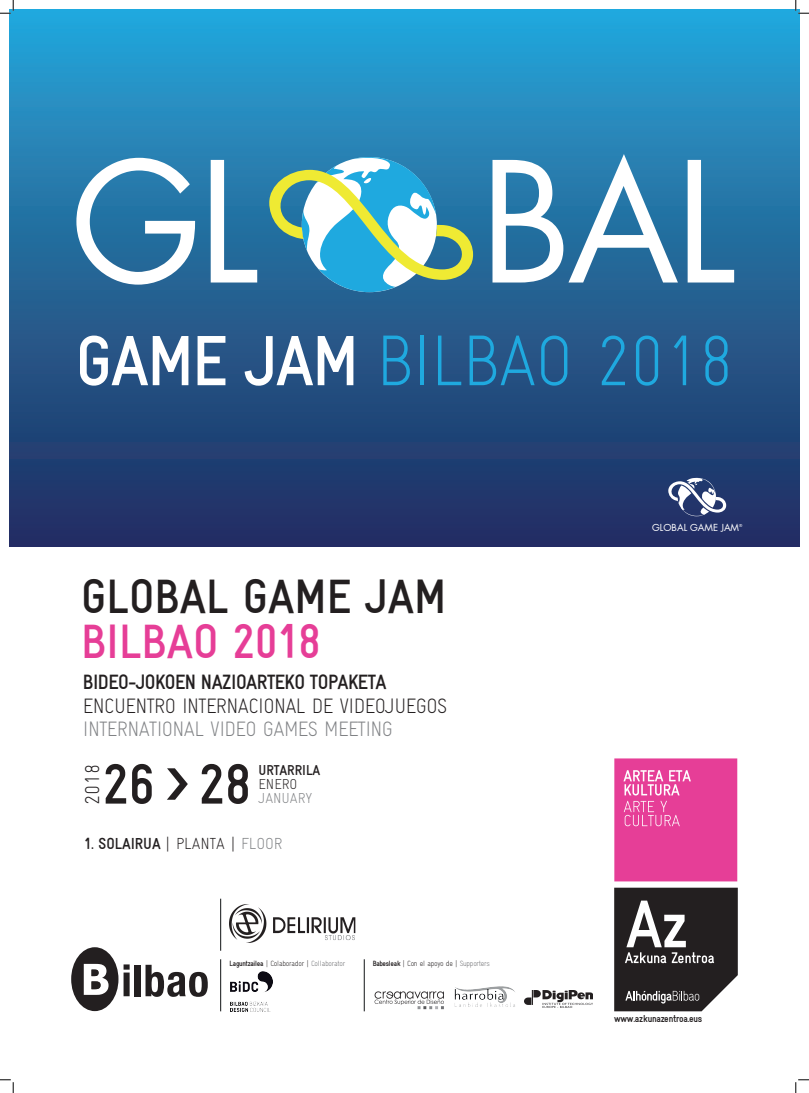
<style>
.page{position:relative;width:809px;height:1093px;background:#fff}
.page>*{position:absolute;margin:0;border:0;box-sizing:border-box;transform-origin:0 0}
.t1{font:700 condensed 63.6px "Alhondiga Bilbao";color:#231f20}
.t2{font:700 condensed 56.88px "Alhondiga Bilbao";color:#231f20}
.t3{font:700 condensed 48.4px "Alhondiga Bilbao";color:#231f20}
.t4{font:700 condensed 48.4px "Alhondiga Bilbao";color:#e63e97}
.t5{font:20.8px "Alhondiga Bilbao Light Condensed L";letter-spacing:-.03em;color:#231f20}
.t6{font:700 condensed 20.8px "Alhondiga Bilbao";letter-spacing:-.025em;color:#231f20}
.t7{font:20.8px "Alhondiga Bilbao Light Condensed L";letter-spacing:-.03em;color:#808285}
.t8{font:20.08px "Alhondiga Bilbao Light Condensed L";color:#231f20}
.t9{font:700 condensed 16px "Alhondiga Bilbao";letter-spacing:-.005em;color:#231f20}
.t10{font:700 condensed 14.4px "Alhondiga Bilbao";letter-spacing:-.005em;color:#231f20}
.t11{font:14.4px "Alhondiga Bilbao Light Condensed L";letter-spacing:-.005em;color:#808285}
.t12{font:14.4px "Alhondiga Bilbao Light Condensed L";letter-spacing:-.005em;color:#231f20}
.t13{font:700 condensed 10.12px "Alhondiga Bilbao";letter-spacing:-.03em;color:#231f20}
.t14{font:9.48px "Futura";color:#fff}
.t15{font:7.6px "Alhondiga Bilbao Light Condensed L";letter-spacing:-.04em;color:#231f20}
.t16{font:4.04px "Futura";color:#fff}
.s1{font-family:"Alhondiga Bilbao Light Condensed L";font-weight:400;font-stretch:normal}
.s2{font-family:"Alhondiga Bilbao Light Condensed L";font-weight:400;font-stretch:normal;color:#808285}
.s3{font-family:"Alhondiga Bilbao";font-weight:700;font-stretch:condensed}
.s4{color:#6c6d70}
</style>
<div class="page">
<svg style="left:124px;top:964px;width:6px;height:32px"></svg>
<div style="left:135px;top:964px;width:6px;height:32px;background:#231f20"></div>
<svg style="left:145px;top:964px;width:63px;height:32px"></svg>
<svg style="left:614px;top:887px;width:124px;height:124px;background:#464243"></svg>
<svg style="left:614px;top:758px;width:123px;height:123px;background:#e7489c"></svg>
<hr style="left:220px;top:959px;width:1px;height:52px;background:#101315">
<hr style="left:364px;top:959px;width:1px;height:52px;background:#101315">
<img style="left:230px;top:971px;width:43px;height:39px">
<img style="left:454px;top:986px;width:61px;height:21px">
<img style="left:374px;top:991px;width:70px;height:19px">
<img style="left:525px;top:990px;width:68px;height:17px">
<svg style="left:71px;top:947px;width:47px;height:63px"></svg>
<hr style="left:220px;top:898px;width:1px;height:52px;background:#101315">
<img style="left:229px;top:904px;width:127px;height:37px">
<div style="left:10px;top:10px;width:789px;height:536px;background:linear-gradient(to bottom,#26a4d7,#222a5d)"></div>
<svg style="left:76px;top:158px;width:119px;height:126px"></svg>
<svg style="left:211px;top:160px;width:46px;height:122px"></svg>
<svg style="left:492px;top:154px;width:186px;height:128px"></svg>
<svg style="left:687px;top:160px;width:47px;height:122px"></svg>
<svg style="left:80px;top:335px;width:108px;height:50px"></svg>
<svg style="left:198px;top:336px;width:27px;height:49px"></svg>
<svg style="left:245px;top:336px;width:108px;height:49px"></svg>
<svg style="left:383px;top:335px;width:27px;height:50px"></svg>
<hr style="left:420px;top:335px;width:4px;height:50px;background:#1fa9df">
<svg style="left:438px;top:335px;width:23px;height:50px"></svg>
<svg style="left:469px;top:335px;width:65px;height:50px;background:#246a9d"></svg>
<svg style="left:541px;top:335px;width:26px;height:50px"></svg>
<svg style="left:602px;top:335px;width:23px;height:50px"></svg>
<svg style="left:636px;top:335px;width:22px;height:50px"></svg>
<svg style="left:674px;top:335px;width:12px;height:50px"></svg>
<svg style="left:705px;top:335px;width:22px;height:50px"></svg>
<svg style="left:268px;top:156px;width:205px;height:136px"></svg>
<svg style="left:668px;top:477px;width:58px;height:39px"></svg>
<svg style="left:0;top:0;width:14px;height:14px"></svg>
<svg style="left:0;top:1079px;width:14px;height:13px"></svg>
<svg style="left:795px;top:0;width:14px;height:14px"></svg>
<svg style="left:795px;top:1079px;width:14px;height:13px"></svg>
<h3 class="t3" style="left:81px;top:569px;width:367px">GLOBAL GAME JAM</h3>
<h3 class="t4" style="left:81px;top:614px;width:241px">BILBAO 2018</h3>
<h3 class="t6" style="left:83px;top:670px;width:305px">BIDEO-JOKOEN NAZIOARTEKO TOPAKETA</h3>
<h3 class="t5" style="left:83px;top:693px;width:366px">ENCUENTRO INTERNACIONAL DE VIDEOJUEGOS</h3>
<h3 class="t7" style="left:83px;top:717px;width:312px">INTERNATIONAL VIDEO GAMES MEETING</h3>
<h3 class="t8" style="left:81px;top:804px;width:42px;rotate:-90deg">2018</h3>
<h2 class="t2" style="left:102px;top:752px;width:150px">26 28</h2>
<h3 class="t10" style="left:259px;top:761px;width:63px">URTARRILA</h3>
<h1 class="t1" style="left:165px;top:742px;width:25px">&gt;</h1>
<h3 class="t12" style="left:259px;top:775px;width:40px">ENERO</h3>
<h3 class="t11" style="left:259px;top:789px;width:55px">JANUARY</h3>
<h3 class="t9" style="left:84px;top:834px;width:200px">1. SOLAIRUA <span class="s1">| PLANTA |</span> <span class="s2">FLOOR</span></h3>
<p class="t15" style="left:230px;top:958px;width:117px"><span class="s3">Laguntzailea</span> | Colaborador | <span class="s4">Collaborator</span></p>
<p class="t15" style="left:373px;top:958px;width:119px"><span class="s3">Babesleak</span> | Con el apoyo de | <span class="s4">Supporters</span></p>
<p class="t14" style="left:652px;top:522px;width:88px">GLOBAL GAME JAM</p>
<p class="t16" style="left:739px;top:522px;width:5px">®</p>
<h3 class="t13" style="left:614px;top:1012px;width:90px">www.azkunazentroa.eus</h3>
</div>
